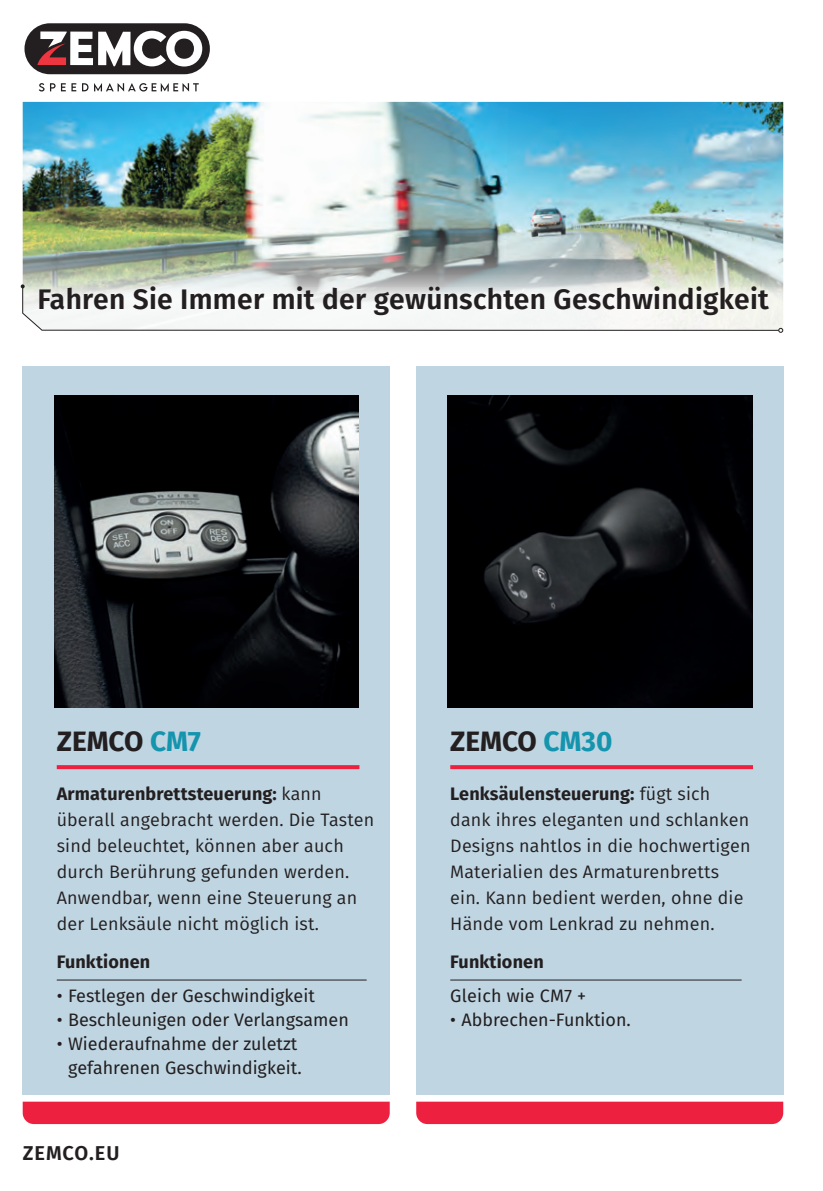
<style>
.page{position:relative;width:823px;height:1191px;background:#fff}
.page>*{position:absolute;margin:0;border:0;box-sizing:border-box;transform-origin:0 0}
.t1{font:600 28.2px "Fira Sans";letter-spacing:.01em;color:#231f20}
.t2{font:700 28px "Fira Sans";letter-spacing:-.005em;color:#231f20}
.t3{font:600 20px "Fira Sans";letter-spacing:.05em;color:#231f20}
.t4{font:18px/26px "Fira Sans";letter-spacing:.01em;color:#231f20}
.t5{font:18px/24px "Fira Sans";color:#231f20;text-align:right}
.t6{font:700 18px "Fira Sans";letter-spacing:.01em;color:#231f20}
.s1{color:#1594ae}
.s2{font-weight:700}
</style>
<div class="page">
<div style="left:23px;top:366px;width:366px;height:728px;background:#bfd5e2"></div>
<div style="left:416px;top:1101px;width:366px;height:23px;background:#ed213f"></div>
<div style="left:23px;top:1101px;width:366px;height:23px;background:#ed213f"></div>
<img style="left:54px;top:395px;width:305px;height:312px">
<svg style="left:57px;top:765px;width:302px;height:4px"></svg>
<hr style="left:57px;top:979px;width:309px;height:1px;background:#231f20">
<div style="left:416px;top:366px;width:366px;height:728px;background:#bfd5e2"></div>
<img style="left:447px;top:395px;width:305px;height:312px">
<svg style="left:450px;top:765px;width:302px;height:4px"></svg>
<hr style="left:450px;top:979px;width:291px;height:1px;background:#231f20">
<img style="left:23px;top:102px;width:759px;height:182px">
<svg style="left:21px;top:284px;width:761px;height:49px"></svg>
<div style="left:24px;top:23px;width:186px;height:51px;background:#231f20;border-radius:25px"></div>
<svg style="left:39px;top:83px;width:5px;height:8px"></svg>
<svg style="left:50px;top:83px;width:26px;height:8px"></svg>
<svg style="left:82px;top:83px;width:6px;height:8px"></svg>
<svg style="left:94px;top:83px;width:105px;height:8px"></svg>
<svg style="left:37px;top:31px;width:165px;height:36px"></svg>
<h1 class="t1" style="left:37px;top:276px;width:732px">Fahren Sie Immer mit der gewünschten Geschwindigkeit</h1>
<h2 class="t2" style="left:57px;top:717px;width:146px">ZEMCO <span class="s1">CM7</span></h2>
<p class="t4" style="left:57px;top:780px;width:319px"><span class="s2">Armaturenbrettsteuerung:</span> kann überall angebracht werden. Die Tasten sind beleuchtet, können aber auch durch Berührung gefunden werden.<br>Anwendbar, wenn eine Steuerung an der Lenksäule nicht möglich ist.</p>
<p class="t6" style="left:57px;top:946px;width:95px">Funktionen</p>
<p class="t5" style="left:57px;top:983px;width:259px">• Festlegen der Geschwindigkeit</p>
<p class="t5" style="left:57px;top:1007px;width:293px">• Beschleunigen oder Verlangsamen</p>
<p class="t5" style="left:57px;top:1031px;width:246px">• Wiederaufnahme der zuletzt gefahrenen Geschwindigkeit.</p>
<p class="t3" style="left:23px;top:1136px;width:98px">ZEMCO.EU</p>
<h2 class="t2" style="left:450px;top:717px;width:164px">ZEMCO <span class="s1">CM30</span></h2>
<p class="t4" style="left:450px;top:780px;width:301px"><span class="s2">Lenksäulensteuerung:</span> fügt sich dank ihres eleganten und schlanken Designs nahtlos in die hochwertigen Materialien des Armaturenbretts ein. Kann bedient werden, ohne die Hände vom Lenkrad zu nehmen.</p>
<p class="t6" style="left:450px;top:946px;width:95px">Funktionen</p>
<p class="t5" style="left:450px;top:983px;width:137px">Gleich wie CM7 +</p>
<p class="t5" style="left:450px;top:1007px;width:182px">• Abbrechen-Funktion.</p>
</div>
